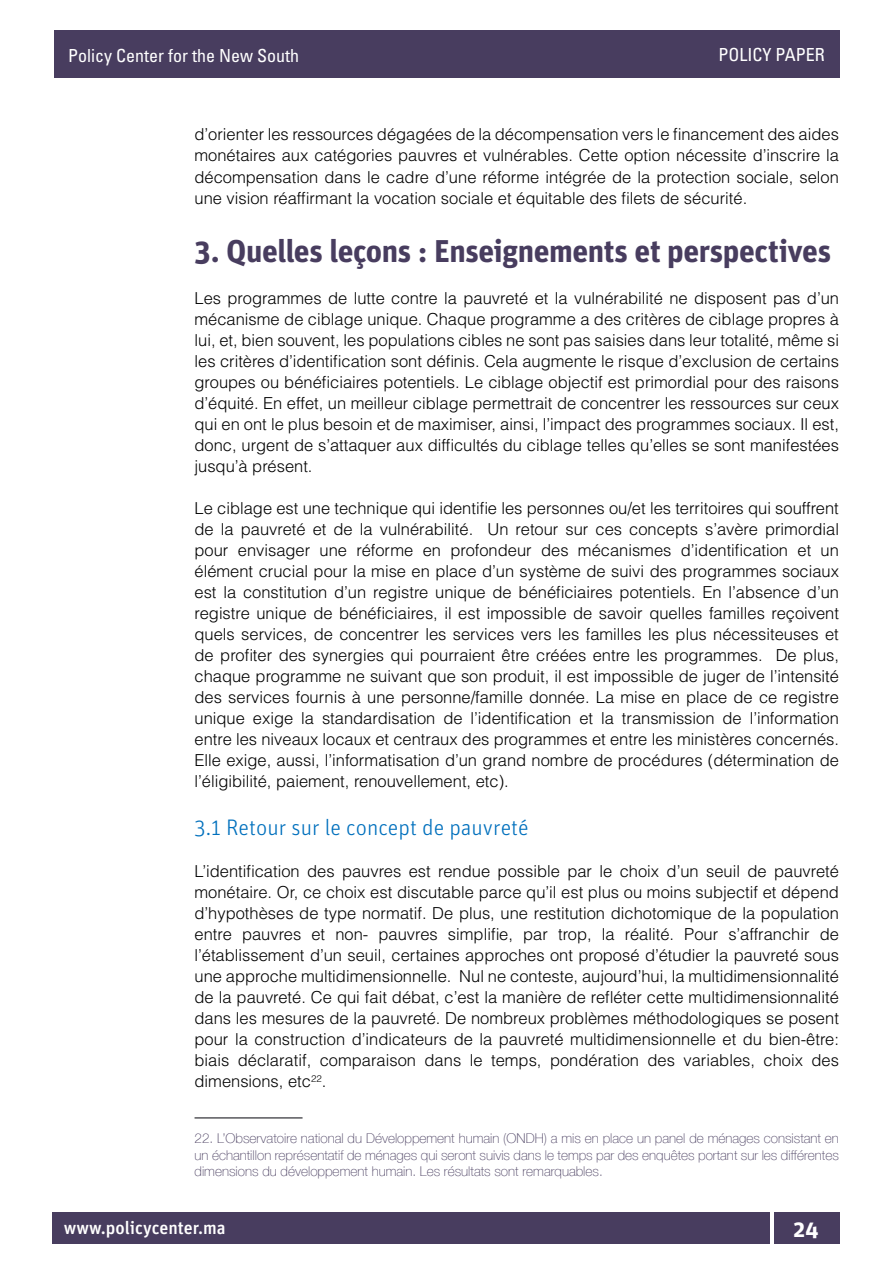
<style>
.page{position:relative;width:893px;height:1263px;background:#fff}
.page>*{position:absolute;margin:0;border:0;box-sizing:border-box;transform-origin:0 0}
.t1{font:700 31.5px "Unit Pro";letter-spacing:-.015em;color:#483d5f}
.t2{font:300 22.5px "Unit Pro";color:#0070bd}
.t3{font:700 22.5px "Unit Pro";color:#fff}
.t4{font:condensed 18px "Univers LT Std";color:#fff}
.t5{font:500 18px "Unit Pro";color:#fff}
.t6{font:300 16.5px/21px "Helvetica LT Std";color:#000;text-align:justify}
.t7{font:100 13.5px/16.2px "Helvetica Neue LT Com";color:#483d5f;text-align:justify}
</style>
<div class="page">
<div style="left:52px;top:1212px;width:718px;height:31px;background:#483d5f"></div>
<div style="left:774px;top:1212px;width:65px;height:31px;background:#483d5f"></div>
<div style="left:54px;top:30px;width:785px;height:48px;background:#483d5f"></div>
<hr style="left:195px;top:1117px;width:108px;height:2px;background:#58585c">
<p class="t4" style="left:68px;top:44px;width:232px">Policy Center for the New South</p>
<p class="t4" style="left:719px;top:43px;width:108px">POLICY PAPER</p>
<p class="t6" style="left:195px;top:124px;width:646px">d’orienter les ressources dégagées de la décompensation vers le financement des aides monétaires aux catégories pauvres et vulnérables. Cette option nécessite d’inscrire la décompensation dans le cadre d’une réforme intégrée de la protection sociale, selon une vision réaffirmant la vocation sociale et équitable des filets de sécurité.</p>
<h1 class="t1" style="left:195px;top:231px;width:638px">3. Quelles leçons : Enseignements et perspectives</h1>
<p class="t6" style="left:195px;top:288px;width:646px">Les programmes de lutte contre la pauvreté et la vulnérabilité ne disposent pas d’un mécanisme de ciblage unique. Chaque programme a des critères de ciblage propres à lui, et, bien souvent, les populations cibles ne sont pas saisies dans leur totalité, même si les critères d’identification sont définis. Cela augmente le risque d’exclusion de certains groupes ou bénéficiaires potentiels. Le ciblage objectif est primordial pour des raisons d’équité. En effet, un meilleur ciblage permettrait de concentrer les ressources sur ceux qui en ont le plus besoin et de maximiser, ainsi, l’impact des programmes sociaux. Il est, donc, urgent de s’attaquer aux difficultés du ciblage telles qu’elles se sont manifestées jusqu’à présent.</p>
<p class="t6" style="left:195px;top:498px;width:646px">Le ciblage est une technique qui identifie les personnes ou/et les territoires qui souffrent de la pauvreté et de la vulnérabilité. Un retour sur ces concepts s’avère primordial pour envisager une réforme en profondeur des mécanismes d’identification et un élément crucial pour la mise en place d’un système de suivi des programmes sociaux est la constitution d’un registre unique de bénéficiaires potentiels. En l’absence d’un registre unique de bénéficiaires, il est impossible de savoir quelles familles reçoivent quels services, de concentrer les services vers les familles les plus nécessiteuses et de profiter des synergies qui pourraient être créées entre les programmes. De plus, chaque programme ne suivant que son produit, il est impossible de juger de l’intensité des services fournis à une personne/famille donnée. La mise en place de ce registre unique exige la standardisation de l’identification et la transmission de l’information entre les niveaux locaux et centraux des programmes et entre les ministères concernés.<br>Elle exige, aussi, l’informatisation d’un grand nombre de procédures (détermination de l’éligibilité, paiement, renouvellement, etc).</p>
<h2 class="t2" style="left:195px;top:814px;width:336px">3.1 Retour sur le concept de pauvreté</h2>
<p class="t6" style="left:195px;top:861px;width:646px">L’identification des pauvres est rendue possible par le choix d’un seuil de pauvreté monétaire. Or, ce choix est discutable parce qu’il est plus ou moins subjectif et dépend d’hypothèses de type normatif. De plus, une restitution dichotomique de la population entre pauvres et non- pauvres simplifie, par trop, la réalité. Pour s’affranchir de l’établissement d’un seuil, certaines approches ont proposé d’étudier la pauvreté sous une approche multidimensionnelle. Nul ne conteste, aujourd’hui, la multidimensionnalité de la pauvreté. Ce qui fait débat, c’est la manière de refléter cette multidimensionnalité dans les mesures de la pauvreté. De nombreux problèmes méthodologiques se posent pour la construction d’indicateurs de la pauvreté multidimensionnelle et du bien-être: biais déclaratif, comparaison dans le temps, pondération des variables, choix des dimensions, etc<sup>22</sup>.</p>
<p class="t7" style="left:195px;top:1130px;width:646px">22. L’Observatoire national du Développement humain (ONDH) a mis en place un panel de ménages consistant en un échantillon représentatif de ménages qui seront suivis dans le temps par des enquêtes portant sur les différentes dimensions du développement humain. Les résultats sont remarquables.</p>
<p class="t5" style="left:64px;top:1216px;width:164px">www.policycenter.ma</p>
<h2 class="t3" style="left:793px;top:1214px;width:27px">24</h2>
</div>
